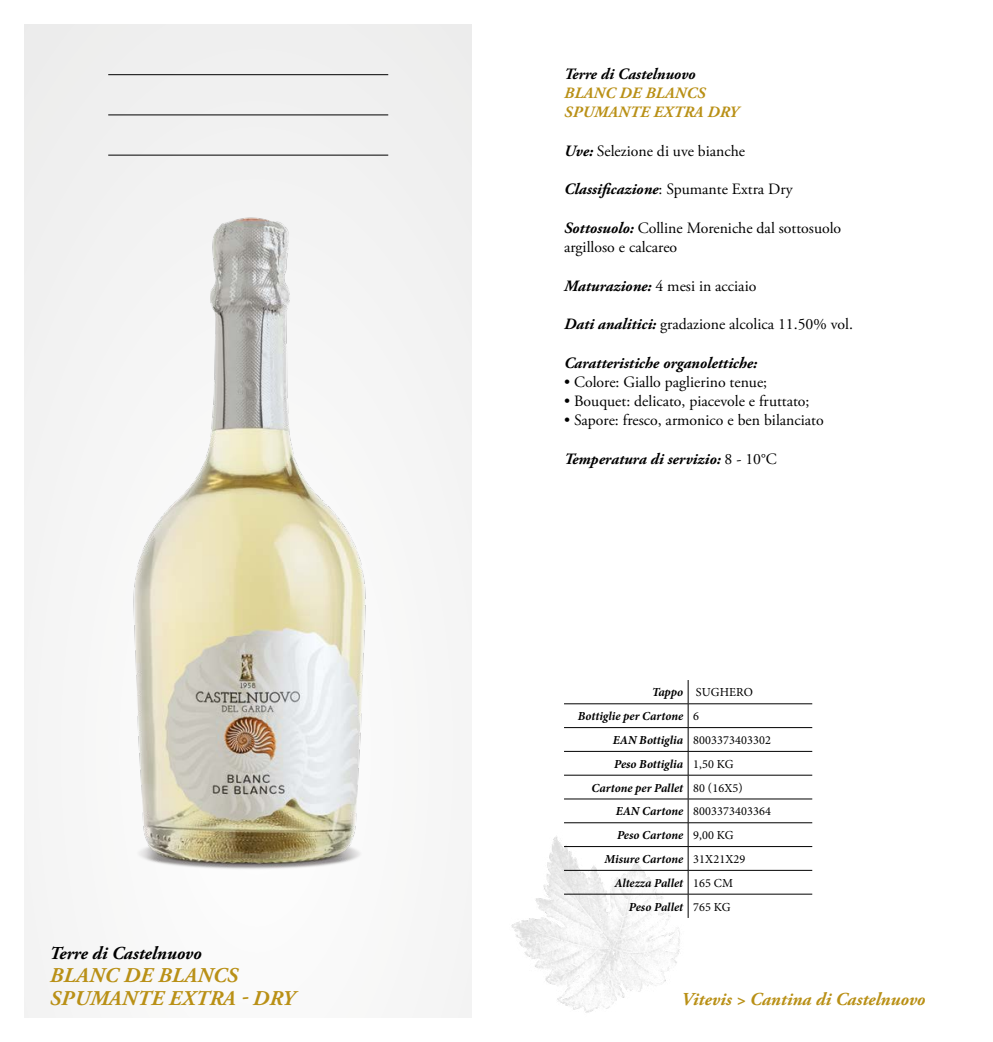
<style>
.page{position:relative;width:993px;height:1042px;background:#fff}
.page>*{position:absolute;margin:0;border:0;box-sizing:border-box;transform-origin:0 0}
.t1{font:italic 700 21px/22.8px "Adobe Garamond Pro";letter-spacing:.015em;color:#b99016}
.t2{font:italic 700 18.2px "Adobe Garamond Pro";color:#b99016}
.t3{font:italic 700 18.2px "Adobe Garamond Pro";color:#000}
.t4{font:15.75px/19.2px "Adobe Garamond Pro";color:#000}
.t5{font:italic 700 15.75px "Adobe Garamond Pro";color:#000}
.t6{font:italic 700 15.75px/19.2px "Adobe Garamond Pro";letter-spacing:.015em;color:#b99016}
.t7{font:italic 700 12.25px/23.8px "Minion Pro";color:#000}
.t8{font:12.25px "Minion Pro";letter-spacing:.01em;color:#000}
.s1{font-weight:700;font-style:italic}
.s2{font-weight:400;font-style:normal}
</style>
<div class="page">
<img style="left:511px;top:830px;width:179px;height:183px">
<div style="left:25px;top:25px;width:446px;height:992px;background:#f4f4f4"></div>
<hr style="left:108px;top:74px;width:280px;height:1px;background:#000">
<hr style="left:108px;top:115px;width:280px;height:1px;background:#000">
<hr style="left:108px;top:155px;width:280px;height:1px;background:#000">
<hr style="left:564px;top:703px;width:124px;height:1px;background:#000">
<hr style="left:688px;top:703px;width:124px;height:1px;background:#000">
<hr style="left:564px;top:727px;width:124px;height:1px;background:#000">
<hr style="left:688px;top:727px;width:124px;height:1px;background:#000">
<hr style="left:564px;top:751px;width:124px;height:1px;background:#000">
<hr style="left:688px;top:751px;width:124px;height:1px;background:#000">
<hr style="left:564px;top:775px;width:124px;height:1px;background:#000">
<hr style="left:688px;top:775px;width:124px;height:1px;background:#000">
<hr style="left:564px;top:798px;width:124px;height:1px;background:#000">
<hr style="left:688px;top:798px;width:124px;height:1px;background:#000">
<hr style="left:564px;top:822px;width:124px;height:1px;background:#000">
<hr style="left:688px;top:822px;width:124px;height:1px;background:#000">
<hr style="left:564px;top:846px;width:124px;height:1px;background:#000">
<hr style="left:688px;top:846px;width:124px;height:1px;background:#000">
<hr style="left:564px;top:870px;width:124px;height:1px;background:#000">
<hr style="left:688px;top:870px;width:124px;height:1px;background:#000">
<hr style="left:564px;top:894px;width:124px;height:1px;background:#000">
<hr style="left:688px;top:894px;width:124px;height:1px;background:#000">
<svg style="left:687px;top:680px;width:1px;height:238px"></svg>
<img style="left:133px;top:217px;width:233px;height:652px">
<p class="t3" style="left:50px;top:943px;width:153px">Terre di Castelnuovo</p>
<h1 class="t1" style="left:50px;top:964px;width:246px">BLANC DE BLANCS<br>SPUMANTE EXTRA - DRY</h1>
<p class="t5" style="left:564px;top:65px;width:133px">Terre di Castelnuovo</p>
<p class="t6" style="left:564px;top:84px;width:176px">BLANC DE BLANCS<br>SPUMANTE EXTRA DRY</p>
<p class="t4" style="left:564px;top:142px;width:183px"><span class="s1">Uve:</span> Selezione di uve bianche</p>
<p class="t4" style="left:564px;top:180px;width:230px"><span class="s1">Classificazione</span>: Spumante Extra Dry</p>
<p class="t4" style="left:564px;top:219px;width:279px"><span class="s1">Sottosuolo:</span> Colline Moreniche dal sottosuolo argilloso e calcareo</p>
<p class="t4" style="left:564px;top:277px;width:194px"><span class="s1">Maturazione:</span> 4 mesi in acciaio</p>
<p class="t4" style="left:564px;top:315px;width:290px"><span class="s1">Dati analitici:</span> gradazione alcolica 11.50% vol.</p>
<p class="t5" style="left:564px;top:354px;width:195px">Caratteristiche organolettiche:</p>
<p class="t4" style="left:564px;top:373px;width:205px">• Colore: Giallo paglierino tenue;</p>
<p class="t4" style="left:564px;top:392px;width:247px">• Bouquet: delicato, piacevole e fruttato;</p>
<p class="t4" style="left:564px;top:411px;width:261px">• Sapore: fresco, armonico e ben bilanciato</p>
<p class="t5" style="left:564px;top:450px;width:214px">Temperatura di servizio: <span class="s2">8 - 10°C</span></p>
<p class="t7" style="left:577px;top:680px;width:176px;text-indent:74px">Tappo <span class="s2">SUGHERO<br></span>Bottiglie per Cartone <span class="s2">6</span></p>
<p class="t8" style="left:612px;top:732px;width:160px"><span class="s1">EAN Bottiglia</span> 8003373403302</p>
<p class="t7" style="left:614px;top:752px;width:121px">Peso Bottiglia <span class="s2">1,50 KG</span></p>
<p class="t7" style="left:591px;top:775px;width:153px">Cartone per Pallet <span class="s2">80 (16X5)</span></p>
<p class="t8" style="left:615px;top:803px;width:157px"><span class="s1">EAN Cartone</span> 8003373403364</p>
<p class="t7" style="left:616px;top:823px;width:118px">Peso Cartone <span class="s2">9,00 KG</span></p>
<p class="t7" style="left:604px;top:847px;width:142px">Misure Cartone <span class="s2">31X21X29</span></p>
<p class="t7" style="left:614px;top:870px;width:120px">Altezza Pallet <span class="s2">165 CM</span></p>
<p class="t7" style="left:628px;top:894px;width:103px">Peso Pallet <span class="s2">765 KG</span></p>
<p class="t2" style="left:681px;top:988px;width:245px">Vitevis &gt; Cantina di Castelnuovo</p>
</div>
